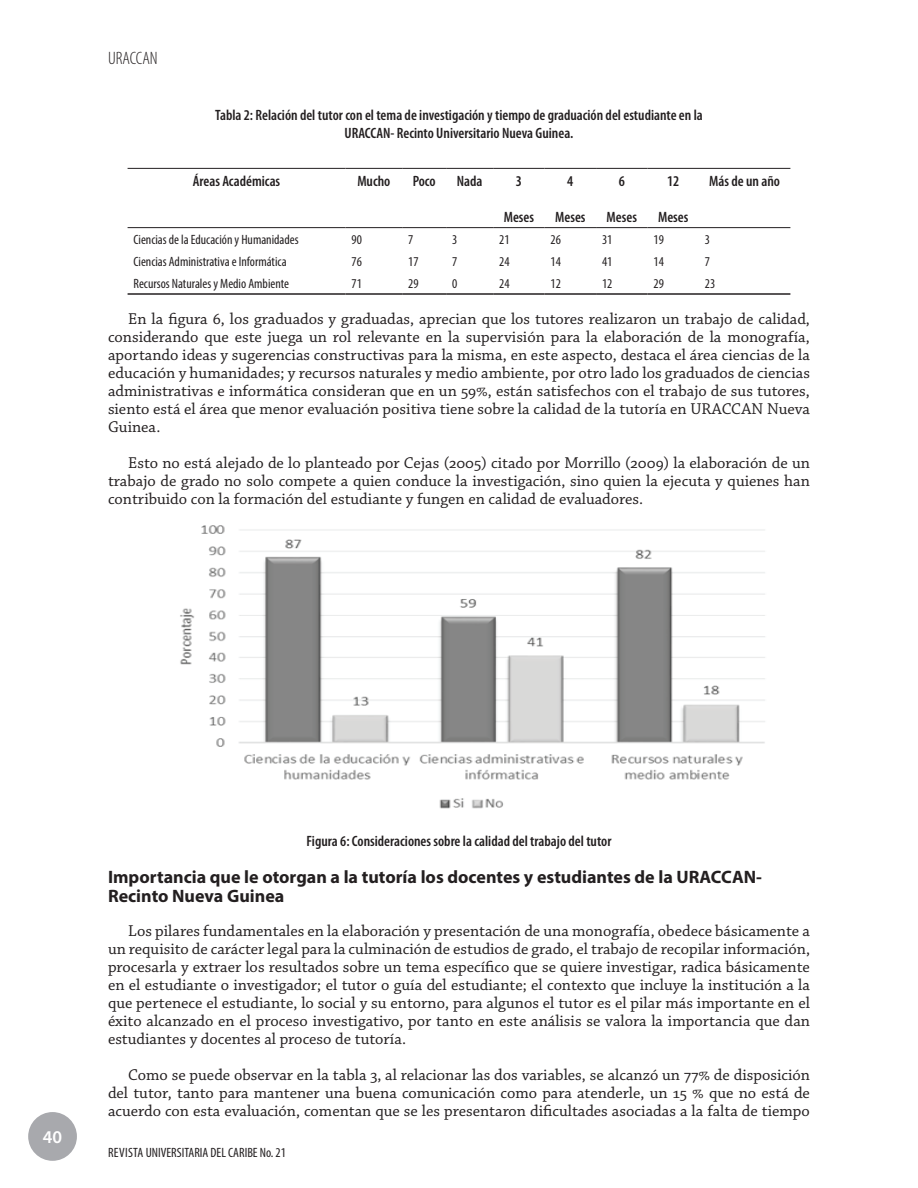
<style>
.page{position:relative;width:918px;height:1188px;background:#fff}
.page>*{position:absolute;margin:0;border:0;box-sizing:border-box;transform-origin:0 0}
.t1{font:700 18px/18.8px "Myriad Pro";color:#231f20}
.t2{font:300 condensed 18px "Myriad Pro";color:#231f20}
.t3{font:600 18px "Myriad Pro";color:#fff}
.t4{font:16.5px/18px "Chaparral Pro";color:#231f20;text-align:justify}
.t5{font:600 condensed 15px/18px "Myriad Pro";color:#231f20;text-align:center}
.t6{font:condensed 13.5px "Myriad Pro";color:#231f20}
</style>
<div class="page">
<div style="left:28px;top:1112px;width:49px;height:49px;background:#a8a9ad;border-radius:50%"></div>
<hr style="left:128px;top:293px;width:218px;height:2px;background:#231f20">
<hr style="left:346px;top:293px;width:56px;height:2px;background:#231f20">
<hr style="left:402px;top:293px;width:44px;height:2px;background:#231f20">
<hr style="left:446px;top:293px;width:47px;height:2px;background:#231f20">
<hr style="left:493px;top:293px;width:52px;height:2px;background:#231f20">
<hr style="left:545px;top:293px;width:51px;height:2px;background:#231f20">
<hr style="left:596px;top:293px;width:52px;height:2px;background:#231f20">
<hr style="left:648px;top:293px;width:51px;height:2px;background:#231f20">
<hr style="left:699px;top:293px;width:91px;height:2px;background:#231f20">
<hr style="left:128px;top:168px;width:218px;height:1px;background:#231f20">
<hr style="left:346px;top:168px;width:56px;height:1px;background:#231f20">
<hr style="left:402px;top:168px;width:44px;height:1px;background:#231f20">
<hr style="left:446px;top:168px;width:47px;height:1px;background:#231f20">
<hr style="left:493px;top:168px;width:52px;height:1px;background:#231f20">
<hr style="left:545px;top:168px;width:51px;height:1px;background:#231f20">
<hr style="left:596px;top:168px;width:52px;height:1px;background:#231f20">
<hr style="left:648px;top:168px;width:51px;height:1px;background:#231f20">
<hr style="left:699px;top:168px;width:91px;height:1px;background:#231f20">
<hr style="left:128px;top:227px;width:218px;height:1px;background:#231f20">
<hr style="left:346px;top:227px;width:56px;height:1px;background:#231f20">
<hr style="left:402px;top:227px;width:44px;height:1px;background:#231f20">
<hr style="left:446px;top:227px;width:47px;height:1px;background:#231f20">
<hr style="left:493px;top:227px;width:52px;height:1px;background:#231f20">
<hr style="left:545px;top:227px;width:51px;height:1px;background:#231f20">
<hr style="left:596px;top:227px;width:52px;height:1px;background:#231f20">
<hr style="left:648px;top:227px;width:51px;height:1px;background:#231f20">
<hr style="left:699px;top:227px;width:91px;height:1px;background:#231f20">
<img style="left:180px;top:525px;width:585px;height:284px">
<p class="t2" style="left:108px;top:48px;width:51px">URACCAN</p>
<p class="t5" style="left:215px;top:106px;width:489px">Tabla 2: Relación del tutor con el tema de investigación y tiempo de graduación del estudiante en la<br>URACCAN- Recinto Universitario Nueva Guinea.</p>
<p class="t5" style="left:193px;top:172px;width:89px">Áreas Académicas</p>
<p class="t5" style="left:357px;top:172px;width:35px">Mucho</p>
<p class="t5" style="left:413px;top:172px;width:25px">Poco</p>
<p class="t5" style="left:457px;top:172px;width:27px">Nada</p>
<p class="t5" style="left:516px;top:172px;width:8px">3</p>
<p class="t5" style="left:504px;top:208px;width:32px">Meses</p>
<p class="t5" style="left:709px;top:172px;width:72px">Más de un año</p>
<p class="t5" style="left:619px;top:172px;width:8px">6</p>
<p class="t5" style="left:607px;top:208px;width:32px">Meses</p>
<p class="t5" style="left:667px;top:172px;width:14px">12</p>
<p class="t5" style="left:658px;top:208px;width:32px">Meses</p>
<p class="t5" style="left:567px;top:172px;width:8px">4</p>
<p class="t5" style="left:555px;top:208px;width:32px">Meses</p>
<p class="t6" style="left:134px;top:231px;width:167px">Ciencias de la Educación y Humanidades</p>
<p class="t6" style="left:352px;top:231px;width:12px">90</p>
<p class="t6" style="left:408px;top:231px;width:7px">7</p>
<p class="t6" style="left:452px;top:231px;width:7px">3</p>
<p class="t6" style="left:499px;top:231px;width:12px">21</p>
<p class="t6" style="left:551px;top:231px;width:12px">26</p>
<p class="t6" style="left:602px;top:231px;width:12px">31</p>
<p class="t6" style="left:654px;top:231px;width:12px">19</p>
<p class="t6" style="left:705px;top:231px;width:7px">3</p>
<p class="t6" style="left:134px;top:253px;width:155px">Ciencias Administrativa e Informática</p>
<p class="t6" style="left:352px;top:253px;width:12px">76</p>
<p class="t6" style="left:408px;top:253px;width:12px">17</p>
<p class="t6" style="left:452px;top:253px;width:7px">7</p>
<p class="t6" style="left:499px;top:253px;width:12px">24</p>
<p class="t6" style="left:551px;top:253px;width:12px">14</p>
<p class="t6" style="left:602px;top:253px;width:12px">41</p>
<p class="t6" style="left:654px;top:253px;width:12px">14</p>
<p class="t6" style="left:705px;top:253px;width:7px">7</p>
<p class="t6" style="left:134px;top:275px;width:157px">Recursos Naturales y Medio Ambiente</p>
<p class="t6" style="left:351px;top:275px;width:12px">71</p>
<p class="t6" style="left:408px;top:275px;width:12px">29</p>
<p class="t6" style="left:452px;top:275px;width:7px">0</p>
<p class="t6" style="left:499px;top:275px;width:12px">24</p>
<p class="t6" style="left:551px;top:275px;width:12px">12</p>
<p class="t6" style="left:602px;top:275px;width:12px">12</p>
<p class="t6" style="left:654px;top:275px;width:12px">29</p>
<p class="t6" style="left:705px;top:275px;width:12px">23</p>
<p class="t4" style="left:108px;top:310px;width:704px;text-indent:20px">En la figura 6, los graduados y graduadas, aprecian que los tutores realizaron un trabajo de calidad, considerando que este juega un rol relevante en la supervisión para la elaboración de la monografía, aportando ideas y sugerencias constructivas para la misma, en este aspecto, destaca el área ciencias de la educación y humanidades; y recursos naturales y medio ambiente, por otro lado los graduados de ciencias administrativas e informática consideran que en un 59%, están satisfechos con el trabajo de sus tutores, siento está el área que menor evaluación positiva tiene sobre la calidad de la tutoría en URACCAN Nueva Guinea.</p>
<p class="t4" style="left:108px;top:454px;width:704px;text-indent:20px">Esto no está alejado de lo planteado por Cejas (2005) citado por Morrillo (2009) la elaboración de un trabajo de grado no solo compete a quien conduce la investigación, sino quien la ejecuta y quienes han contribuido con la formación del estudiante y fungen en calidad de evaluadores.</p>
<p class="t3" style="left:43px;top:1126px;width:21px">40</p>
<p class="t5" style="left:307px;top:832px;width:306px">Figura 6: Consideraciones sobre la calidad del trabajo del tutor</p>
<p class="t1" style="left:108px;top:867px;width:656px">Importancia que le otorgan a la tutoría los docentes y estudiantes de la URACCAN-<br>Recinto Nueva Guinea</p>
<p class="t4" style="left:108px;top:922px;width:704px;text-indent:20px">Los pilares fundamentales en la elaboración y presentación de una monografía, obedece básicamente a un requisito de carácter legal para la culminación de estudios de grado, el trabajo de recopilar información, procesarla y extraer los resultados sobre un tema específico que se quiere investigar, radica básicamente en el estudiante o investigador; el tutor o guía del estudiante; el contexto que incluye la institución a la que pertenece el estudiante, lo social y su entorno, para algunos el tutor es el pilar más importante en el éxito alcanzado en el proceso investigativo, por tanto en este análisis se valora la importancia que dan estudiantes y docentes al proceso de tutoría.</p>
<p class="t4" style="left:108px;top:1066px;width:704px;text-indent:20px">Como se puede observar en la tabla 3, al relacionar las dos variables, se alcanzó un 77% de disposición del tutor, tanto para mantener una buena comunicación como para atenderle, un 15 % que no está de acuerdo con esta evaluación, comentan que se les presentaron dificultades asociadas a la falta de tiempo</p>
<p class="t6" style="left:108px;top:1145px;width:179px">REVISTA UNIVERSITARIA DEL CARIBE No. 21</p>
</div>
